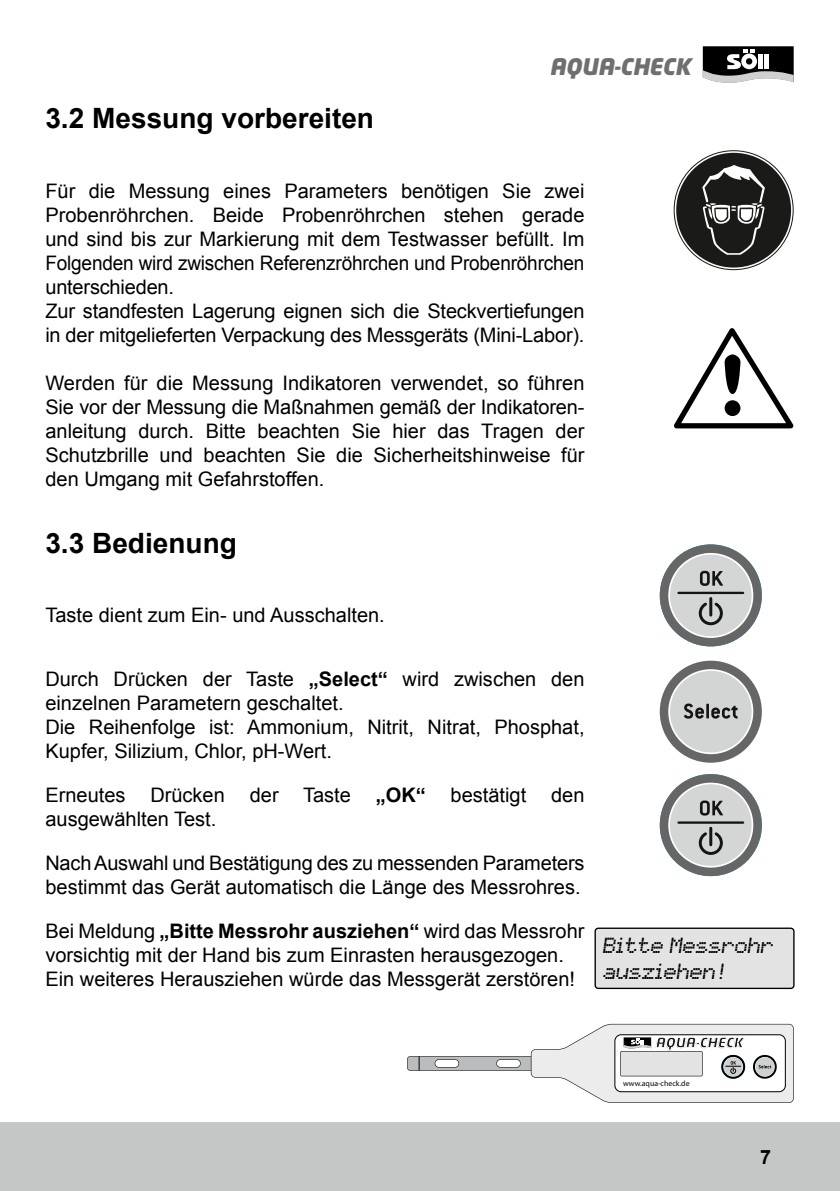
<style>
.page{position:relative;width:840px;height:1191px;background:#fff}
.page>*{position:absolute;margin:0;border:0;box-sizing:border-box;transform-origin:0 0}
.t1{font:700 28px "Arial";color:#000}
.t2{font:25.8px/25.8px "Elektra";color:#000}
.t3{font:italic 900 22.6px "Neo Tech";color:#6f6f6e}
.t4{font:20px/24px "Arial";color:#000}
.t5{font:700 19.8px "Arial";color:#000}
.t6{font:italic 900 14px "Neo Tech";color:#1a1a18}
.t7{font:italic 7.8px "Neo Tech";color:#000}
.s1{font-weight:700}
</style>
<div class="page">
<div style="left:0;top:1123px;width:839px;height:68px;background:#c5c6c6"></div>
<div style="left:595px;top:928px;width:198px;height:60px;background:#e3e3e3;border-radius:3px"></div>
<div style="left:594px;top:927px;width:200px;height:62px;border:1px solid #000;border-radius:3px"></div>
<div style="left:659px;top:544px;width:102px;height:102px;background:#666;border-radius:50%"></div>
<svg style="left:668px;top:553px;width:84px;height:85px"></svg>
<div style="left:669px;top:554px;width:82px;height:82px;background:#d4d5d5;border-radius:50%"></div>
<svg style="left:700px;top:571px;width:22px;height:15px"></svg>
<hr style="left:678px;top:592px;width:64px;height:2px;background:#141412">
<svg style="left:698px;top:597px;width:25px;height:29px"></svg>
<div style="left:659px;top:660px;width:102px;height:102px;background:#666;border-radius:50%"></div>
<svg style="left:668px;top:669px;width:84px;height:85px"></svg>
<div style="left:669px;top:671px;width:82px;height:81px;background:#d3d4d4;border-radius:50%"></div>
<svg style="left:684px;top:703px;width:53px;height:15px"></svg>
<div style="left:659px;top:774px;width:102px;height:102px;background:#666;border-radius:50%"></div>
<svg style="left:668px;top:782px;width:84px;height:85px"></svg>
<div style="left:669px;top:784px;width:82px;height:82px;background:#d4d5d5;border-radius:50%"></div>
<svg style="left:700px;top:800px;width:22px;height:15px"></svg>
<hr style="left:678px;top:821px;width:64px;height:2px;background:#141412">
<svg style="left:698px;top:826px;width:25px;height:29px"></svg>
<svg style="left:407px;top:1024px;width:386px;height:79px"></svg>
<svg style="left:674px;top:328px;width:119px;height:101px"></svg>
<div style="left:724px;top:400px;width:16px;height:16px;background:#000;border-radius:50%"></div>
<svg style="left:723px;top:354px;width:17px;height:40px"></svg>
<svg style="left:673px;top:46px;width:121px;height:224px"></svg>
<h1 class="t1" style="left:45px;top:100px;width:330px">3.2 Messung vorbereiten</h1>
<p class="t3" style="left:549px;top:57px;width:143px">AQUA-CHECK</p>
<p class="t4" style="left:45px;top:179px;width:540px">Für die Messung eines Parameters benötigen Sie zwei Probenröhrchen. Beide Probenröhrchen stehen gerade und sind bis zur Markierung mit dem Testwasser befüllt. Im Folgenden wird zwischen Referenzröhrchen und Probenröhrchen unterschieden.<br>Zur standfesten Lagerung eignen sich die Steckvertiefungen in der mitgelieferten Verpackung des Messgeräts (Mini-Labor).</p>
<p class="t4" style="left:45px;top:371px;width:540px;text-align:justify">Werden für die Messung Indikatoren verwendet, so führen Sie vor der Messung die Maßnahmen gemäß der Indikatoren&shy;anleitung durch. Bitte beachten Sie hier das Tragen der Schutzbrille und beachten Sie die Sicherheitshinweise für den Umgang mit Gefahrstoffen.</p>
<h1 class="t1" style="left:45px;top:524px;width:193px">3.3 Bedienung</h1>
<p class="t4" style="left:45px;top:603px;width:341px">Taste dient zum Ein- und Ausschalten.</p>
<p class="t4" style="left:45px;top:667px;width:540px">Durch Drücken der Taste <span class="s1">„Select“</span> wird zwischen den einzelnen Parametern geschaltet.<br>Die Reihenfolge ist: Ammonium, Nitrit, Nitrat, Phosphat, Kupfer, Silizium, Chlor, pH-Wert.</p>
<p class="t4" style="left:45px;top:783px;width:540px">Erneutes Drücken der Taste <span class="s1">„OK“</span> bestätigt den ausgewählten Test.</p>
<p class="t4" style="left:45px;top:851px;width:540px">Nach Auswahl und Bestätigung des zu messenden Parameters bestimmt das Gerät automatisch die Länge des Messrohres.</p>
<p class="t4" style="left:45px;top:919px;width:540px">Bei Meldung <span class="s1">„Bitte Messrohr ausziehen“</span> wird das Messrohr vorsichtig mit der Hand bis zum Einrasten herausgezogen.<br>Ein weiteres Herausziehen würde das Messgerät zerstören!</p>
<p class="t2" style="left:602px;top:932px;width:175px">Bitte Messrohr ausziehen !</p>
<p class="t6" style="left:654px;top:1036px;width:89px">AQUA-CHECK</p>
<p class="t7" style="left:622px;top:1079px;width:68px">www.aqua-check.de</p>
<p class="t5" style="left:759px;top:1144px;width:12px">7</p>
</div>
